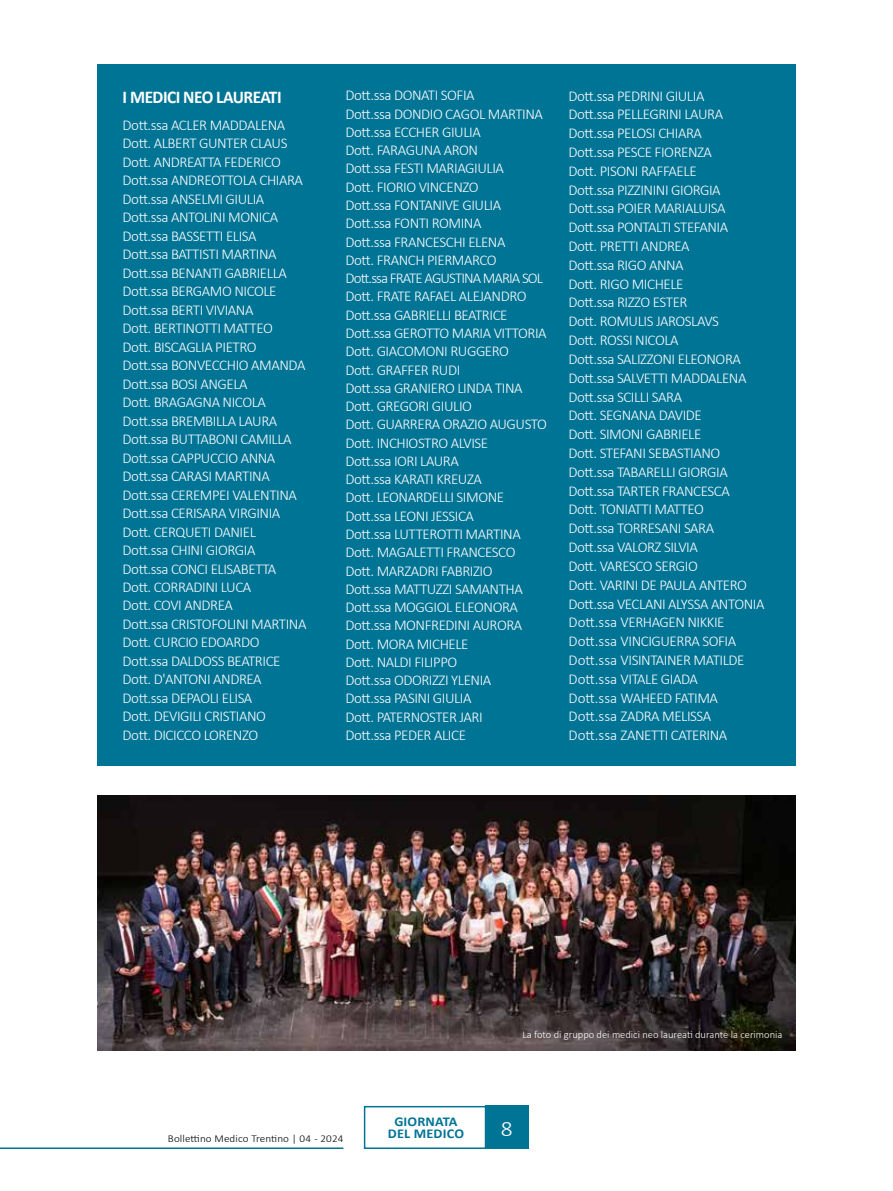
<style>
.page{position:relative;width:893px;height:1191px;background:#fff}
.page>*{position:absolute;margin:0;border:0;box-sizing:border-box;transform-origin:0 0}
.t1{font:300 22.2px "Calibri";color:#fff;scale:1.06 1}
.t2{font:700 18px "Calibri";letter-spacing:-.03em;color:#fff;scale:.96 1}
.t3{font:300 15px/18.3px "Calibri";letter-spacing:-.03em;color:#fff}
.t4{font:700 13.5px/12px "Calibri";letter-spacing:.01em;color:#007495;text-align:center;scale:1.06 1}
.t5{font:300 10.5px "Calibri";color:#fff}
.t6{font:300 10.5px "Calibri";letter-spacing:.01em;color:#000;scale:1.06 1}
</style>
<div class="page">
<div style="left:364px;top:1106px;width:122px;height:43px;border:2px solid #007495"></div>
<div style="left:485px;top:1106px;width:43px;height:43px;background:#007495"></div>
<hr style="left:0;top:1147px;width:343px;height:2px;background:#007495">
<div style="left:97px;top:64px;width:699px;height:701px;background:#007495"></div>
<img style="left:97px;top:795px;width:698px;height:255px">
<p class="t2" style="left:123px;top:84px;width:167px">I MEDICI NEO LAUREATI</p>
<p class="t3" style="left:123px;top:115px;width:185px">Dott.ssa ACLER MADDALENA<br>Dott. ALBERT GUNTER CLAUS<br>Dott. ANDREATTA FEDERICO<br>Dott.ssa ANDREOTTOLA CHIARA<br>Dott.ssa ANSELMI GIULIA<br>Dott.ssa ANTOLINI MONICA<br>Dott.ssa BASSETTI ELISA<br>Dott.ssa BATTISTI MARTINA<br>Dott.ssa BENANTI GABRIELLA<br>Dott.ssa BERGAMO NICOLE<br>Dott.ssa BERTI VIVIANA<br>Dott. BERTINOTTI MATTEO<br>Dott. BISCAGLIA PIETRO<br>Dott.ssa BONVECCHIO AMANDA<br>Dott.ssa BOSI ANGELA<br>Dott. BRAGAGNA NICOLA<br>Dott.ssa BREMBILLA LAURA<br>Dott.ssa BUTTABONI CAMILLA<br>Dott.ssa CAPPUCCIO ANNA<br>Dott.ssa CARASI MARTINA<br>Dott.ssa CEREMPEI VALENTINA<br>Dott.ssa CERISARA VIRGINIA<br>Dott. CERQUETI DANIEL<br>Dott.ssa CHINI GIORGIA<br>Dott.ssa CONCI ELISABETTA<br>Dott. CORRADINI LUCA<br>Dott. COVI ANDREA<br>Dott.ssa CRISTOFOLINI MARTINA<br>Dott. CURCIO EDOARDO<br>Dott.ssa DALDOSS BEATRICE<br>Dott. D'ANTONI ANDREA<br>Dott.ssa DEPAOLI ELISA<br>Dott. DEVIGILI CRISTIANO<br>Dott. DICICCO LORENZO</p>
<p class="t3" style="left:346px;top:86px;width:203px">Dott.ssa DONATI SOFIA<br>Dott.ssa DONDIO CAGOL MARTINA<br>Dott.ssa ECCHER GIULIA<br>Dott. FARAGUNA ARON<br>Dott.ssa FESTI MARIAGIULIA<br>Dott. FIORIO VINCENZO<br>Dott.ssa FONTANIVE GIULIA<br>Dott.ssa FONTI ROMINA<br>Dott.ssa FRANCESCHI ELENA<br>Dott. FRANCH PIERMARCO<br>Dott.ssa FRATE AGUSTINA MARIA SOL<br>Dott. FRATE RAFAEL ALEJANDRO<br>Dott.ssa GABRIELLI BEATRICE<br>Dott.ssa GEROTTO MARIA VITTORIA<br>Dott. GIACOMONI RUGGERO<br>Dott. GRAFFER RUDI<br>Dott.ssa GRANIERO LINDA TINA<br>Dott. GREGORI GIULIO<br>Dott. GUARRERA ORAZIO AUGUSTO<br>Dott. INCHIOSTRO ALVISE<br>Dott.ssa IORI LAURA<br>Dott.ssa KARATI KREUZA<br>Dott. LEONARDELLI SIMONE<br>Dott.ssa LEONI JESSICA<br>Dott.ssa LUTTEROTTI MARTINA<br>Dott. MAGALETTI FRANCESCO<br>Dott. MARZADRI FABRIZIO<br>Dott.ssa MATTUZZI SAMANTHA<br>Dott.ssa MOGGIOL ELEONORA<br>Dott.ssa MONFREDINI AURORA<br>Dott. MORA MICHELE<br>Dott. NALDI FILIPPO<br>Dott.ssa ODORIZZI YLENIA<br>Dott.ssa PASINI GIULIA<br>Dott. PATERNOSTER JARI<br>Dott.ssa PEDER ALICE</p>
<p class="t3" style="left:569px;top:86px;width:197px;line-height:18.8px">Dott.ssa PEDRINI GIULIA<br>Dott.ssa PELLEGRINI LAURA<br>Dott.ssa PELOSI CHIARA<br>Dott.ssa PESCE FIORENZA<br>Dott. PISONI RAFFAELE<br>Dott.ssa PIZZININI GIORGIA<br>Dott.ssa POIER MARIALUISA<br>Dott.ssa PONTALTI STEFANIA<br>Dott. PRETTI ANDREA<br>Dott.ssa RIGO ANNA<br>Dott. RIGO MICHELE<br>Dott.ssa RIZZO ESTER<br>Dott. ROMULIS JAROSLAVS<br>Dott. ROSSI NICOLA<br>Dott.ssa SALIZZONI ELEONORA<br>Dott.ssa SALVETTI MADDALENA<br>Dott.ssa SCILLI SARA<br>Dott. SEGNANA DAVIDE<br>Dott. SIMONI GABRIELE<br>Dott. STEFANI SEBASTIANO<br>Dott.ssa TABARELLI GIORGIA<br>Dott.ssa TARTER FRANCESCA<br>Dott. TONIATTI MATTEO<br>Dott.ssa TORRESANI SARA<br>Dott.ssa VALORZ SILVIA<br>Dott. VARESCO SERGIO<br>Dott. VARINI DE PAULA ANTERO<br>Dott.ssa VECLANI ALYSSA ANTONIA<br>Dott.ssa VERHAGEN NIKKIE<br>Dott.ssa VINCIGUERRA SOFIA<br>Dott.ssa VISINTAINER MATILDE<br>Dott.ssa VITALE GIADA<br>Dott.ssa WAHEED FATIMA<br>Dott.ssa ZADRA MELISSA<br>Dott.ssa ZANETTI CATERINA</p>
<p class="t5" style="left:522px;top:1028px;width:261px">La foto di gruppo dei medici neo laureati durante la cerimonia</p>
<p class="t6" style="left:168px;top:1132px;width:167px">Bollettino Medico Trentino | 04 - 2024</p>
<p class="t4" style="left:388px;top:1114px;width:73px">GIORNATA<br>DEL MEDICO</p>
<h1 class="t1" style="left:501px;top:1114px;width:13px">8</h1>
</div>
